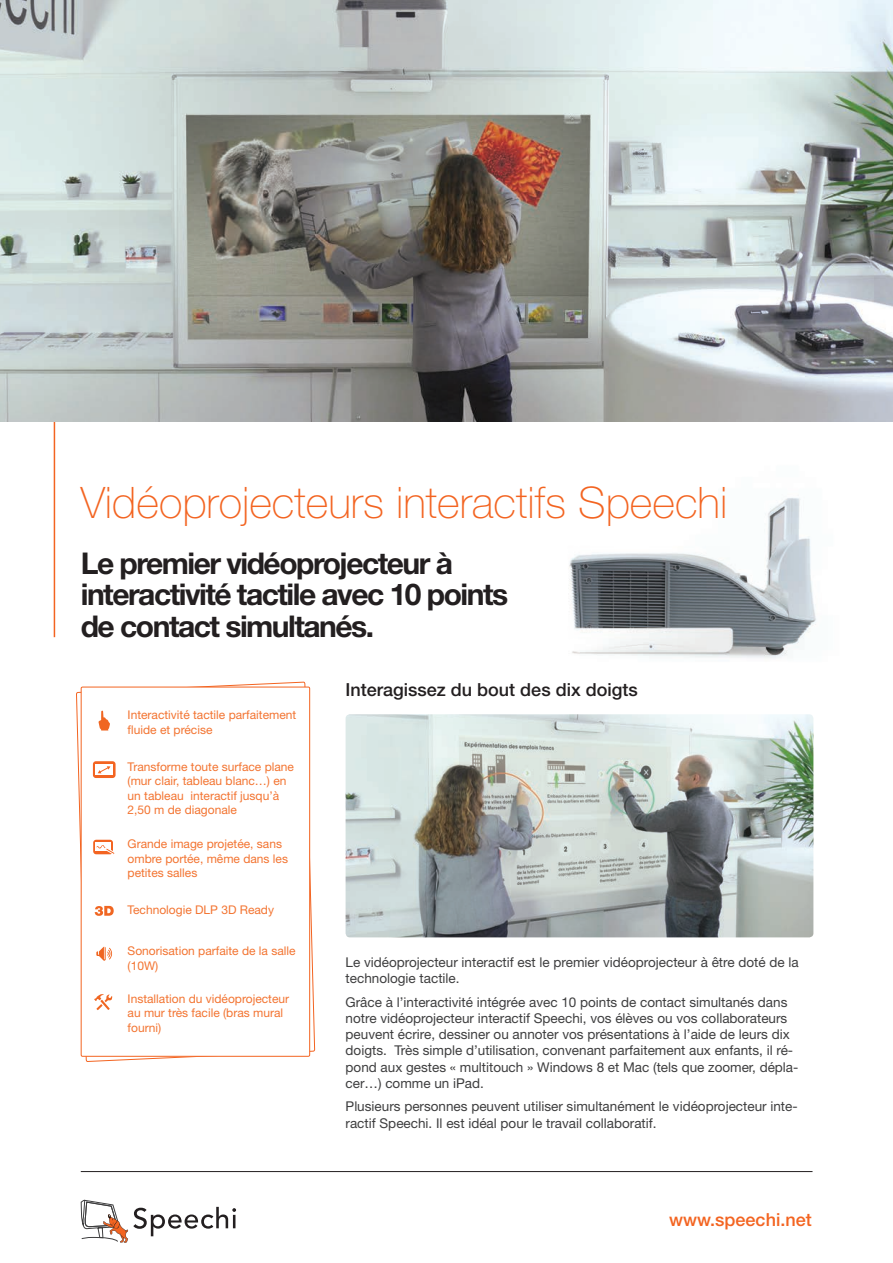
<style>
.page{position:relative;width:893px;height:1263px;background:#fff}
.page>*{position:absolute;margin:0;border:0;box-sizing:border-box;transform-origin:0 0}
.t1{font:100 43.5px "Helvetica Neue LT Std";color:#f36421}
.t2{font:700 30px/31.5px "Helvetica Neue LT Std";letter-spacing:-.05em;color:#231f20}
.t3{font:500 18px "Helvetica Neue LT Std";color:#231f20}
.t4{font:500 18px "Helvetica Neue LT Std";color:#f36421}
.t5{font:13.5px/16.2px "Helvetica Neue LT Std";color:#3e3e3f}
.t6{font:12px/14.4px "Helvetica Neue LT Std";color:#f37431}
</style>
<div class="page">
<img style="left:569px;top:498px;width:247px;height:160px">
<hr style="left:54px;top:408px;width:1px;height:229px;background:#f36421">
<img style="left:0;top:0;width:893px;height:421px">
<svg style="left:76px;top:681px;width:239px;height:381px"></svg>
<div style="left:81px;top:687px;width:229px;height:369px;background:#fff"></div>
<div style="left:81px;top:687px;width:229px;height:370px;border:1px solid #f36421"></div>
<svg style="left:93px;top:840px;width:20px;height:14px"></svg>
<div style="left:95px;top:843px;width:16px;height:8px;background:#fff"></div>
<svg style="left:96px;top:845px;width:19px;height:10px"></svg>
<div style="left:93px;top:761px;width:23px;height:17px;background:#f36421;border-radius:3px"></div>
<div style="left:96px;top:764px;width:17px;height:11px;background:#fff"></div>
<svg style="left:98px;top:766px;width:12px;height:7px"></svg>
<svg style="left:80px;top:1199px;width:156px;height:44px"></svg>
<hr style="left:81px;top:1171px;width:731px;height:1px;background:#231f20">
<svg style="left:95px;top:906px;width:19px;height:10px"></svg>
<svg style="left:96px;top:947px;width:16px;height:14px"></svg>
<svg style="left:99px;top:710px;width:11px;height:20px"></svg>
<img style="left:346px;top:714px;width:467px;height:223px">
<svg style="left:94px;top:994px;width:18px;height:16px"></svg>
<h1 class="t1" style="left:81px;top:477px;width:648px">Vidéoprojecteurs interactifs Speechi</h1>
<h2 class="t2" style="left:81px;top:547px;width:429px">Le premier vidéoprojecteur à interactivité tactile avec 10 points de contact simultanés.</h2>
<p class="t6" style="left:128px;top:708px;width:170px">Interactivité tactile parfaitement fluide et précise</p>
<p class="t6" style="left:128px;top:759px;width:168px">Transforme toute surface plane (mur clair, tableau blanc…) en un tableau interactif jusqu’à<br>2,50 m de diagonale</p>
<p class="t6" style="left:128px;top:837px;width:162px">Grande image projetée, sans ombre portée, même dans les petites salles</p>
<p class="t6" style="left:128px;top:903px;width:148px">Technologie DLP 3D Ready</p>
<p class="t6" style="left:128px;top:944px;width:169px">Sonorisation parfaite de la salle (10W)</p>
<p class="t6" style="left:128px;top:991px;width:163px">Installation du vidéoprojecteur au mur très facile (bras mural fourni)</p>
<h3 class="t3" style="left:346px;top:678px;width:294px">Interagissez du bout des dix doigts</h3>
<p class="t5" style="left:346px;top:954px;width:455px">Le vidéoprojecteur interactif est le premier vidéoprojecteur à être doté de la technologie tactile.</p>
<p class="t5" style="left:346px;top:993px;width:454px">Grâce à l’interactivité intégrée avec 10 points de contact simultanés dans notre vidéoprojecteur interactif Speechi, vos élèves ou vos collaborateurs peuvent écrire, dessiner ou annoter vos présentations à l’aide de leurs dix doigts. Très simple d’utilisation, convenant parfaitement aux enfants, il ré&shy;pond aux gestes « multitouch » Windows 8 et Mac (tels que zoomer, dépla&shy;cer…) comme un iPad.</p>
<p class="t5" style="left:346px;top:1098px;width:454px">Plusieurs personnes peuvent utiliser simultanément le vidéoprojecteur inte&shy;ractif Speechi. Il est idéal pour le travail collaboratif.</p>
<h3 class="t4" style="left:669px;top:1208px;width:144px">www.speechi.net</h3>
</div>
